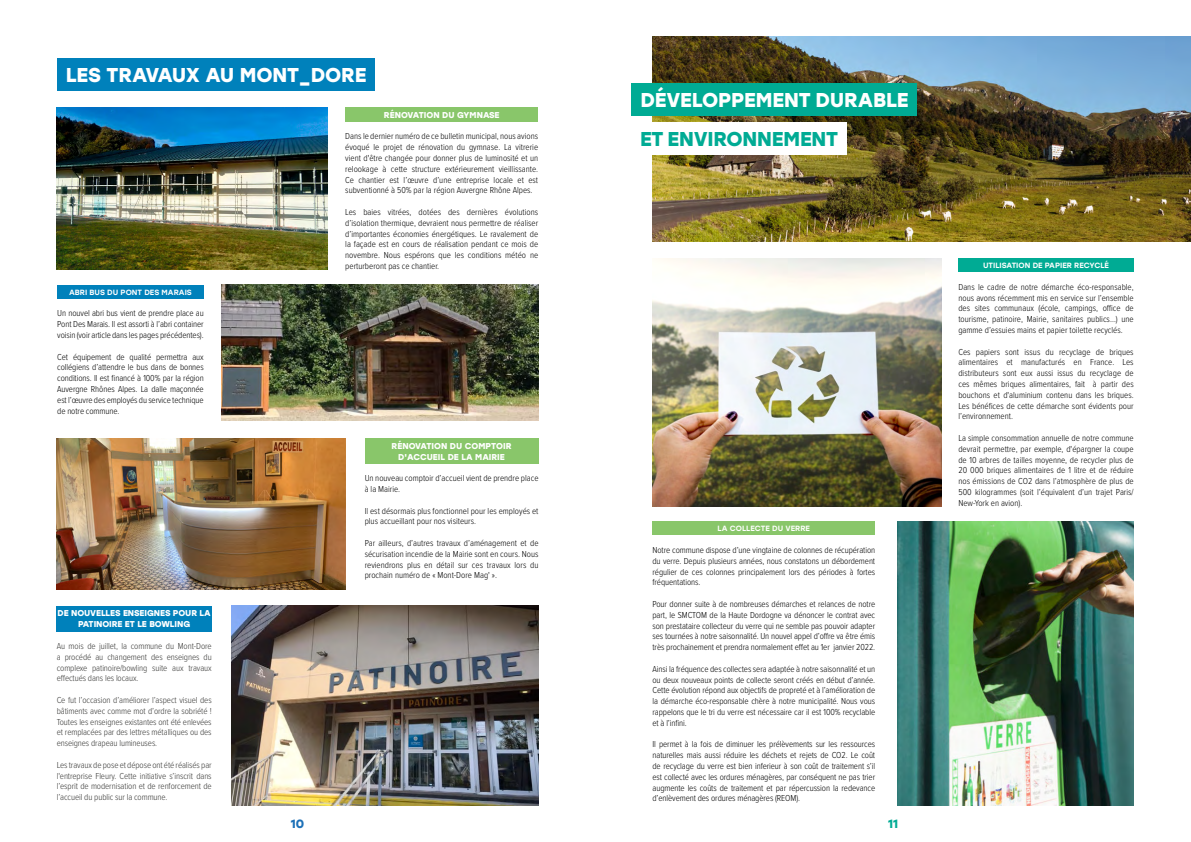
<style>
.page{position:relative;width:1191px;height:842px;background:#fff}
.page>*{position:absolute;margin:0;border:0;box-sizing:border-box;transform-origin:0 0}
.t1{font:700 20px "Stolzl";letter-spacing:-.01em;color:#fff}
.t2{font:700 20px "Stolzl";letter-spacing:-.01em;color:#00ab94}
.t3{font:700 12px "Stolzl";color:#00ab94}
.t4{font:700 12px "Stolzl";color:#1d71b8}
.t5{font:300 9px/10.8px "Proxima Nova Cond";color:#000;text-align:justify}
.t6{font:300 9px/10.8px "Proxima Nova Cond";letter-spacing:-.01em;color:#383836;text-align:justify}
.t7{font:700 8.5px/11px "Stolzl";letter-spacing:-.01em;color:#fff;text-align:center}
.t8{font:500 7.6px "Stolzl";color:#fff}
</style>
<div class="page">
<img style="left:57px;top:107px;width:271px;height:162px">
<div style="left:57px;top:58px;width:318px;height:33px;background:#0081bb"></div>
<div style="left:345px;top:107px;width:193px;height:15px;background:#89c66a"></div>
<div style="left:57px;top:285px;width:147px;height:14px;background:#0081bb"></div>
<img style="left:221px;top:285px;width:317px;height:136px">
<div style="left:365px;top:438px;width:173px;height:15px;background:#89c66a"></div>
<div style="left:365px;top:449px;width:173px;height:15px;background:#89c66a"></div>
<div style="left:57px;top:606px;width:155px;height:25px;background:#0081bb"></div>
<img style="left:652px;top:36px;width:539px;height:205px">
<div style="left:632px;top:83px;width:285px;height:32px;background:#00ab94"></div>
<div style="left:631px;top:123px;width:216px;height:32px;background:#fff"></div>
<img style="left:231px;top:606px;width:307px;height:200px">
<div style="left:958px;top:258px;width:175px;height:14px;background:#00ab94"></div>
<div style="left:652px;top:522px;width:223px;height:13px;background:#89c66a"></div>
<img style="left:652px;top:258px;width:289px;height:248px">
<img style="left:897px;top:522px;width:236px;height:284px">
<img style="left:57px;top:438px;width:288px;height:151px">
<h1 class="t1" style="left:66px;top:61px;width:302px">LES TRAVAUX AU MONT_DORE</h1>
<p class="t8" style="left:69px;top:287px;width:124px">ABRI BUS DU PONT DES MARAIS</p>
<p class="t5" style="left:57px;top:307px;width:148px">Un nouvel abri bus vient de prendre place au Pont Des Marais. Il est assorti à l’abri container voisin (voir article dans les pages précédentes).</p>
<p class="t5" style="left:57px;top:351px;width:148px">Cet équipement de qualité permettra aux collégiens d’attendre le bus dans de bonnes conditions. Il est financé à 100% par la région Auvergne Rhônes Alpes. La dalle maçonnée est l’œuvre des employés du service technique de notre commune.</p>
<p class="t7" style="left:58px;top:608px;width:155px">DE NOUVELLES ENSEIGNES POUR LA<br>PATINOIRE ET LE BOWLING</p>
<p class="t6" style="left:57px;top:640px;width:156px">Au mois de juillet, la commune du Mont-Dore a procédé au changement des enseignes du complexe patinoire/bowling suite aux travaux effectués dans les locaux.</p>
<p class="t6" style="left:57px;top:694px;width:156px">Ce fut l’occasion d’améliorer l’aspect visuel des bâtiments avec comme mot d’ordre la sobriété !<br>Toutes les enseignes existantes ont été enlevées et remplacées par des lettres métalliques ou des enseignes drapeau lumineuses.</p>
<p class="t6" style="left:57px;top:759px;width:156px">Les travaux de pose et dépose ont été réalisés par l'entreprise Fleury. Cette initiative s’inscrit dans l’esprit de modernisation et de renforcement de l’accueil du public sur la commune.</p>
<p class="t7" style="left:384px;top:109px;width:117px">RÉNOVATION DU GYMNASE</p>
<p class="t5" style="left:345px;top:130px;width:194px">Dans le dernier numéro de ce bulletin municipal, nous avions évoqué le projet de rénovation du gymnase. La vitrerie vient d'être changée pour donner plus de luminosité et un relookage à cette structure extérieurement vieillissante.<br>Ce chantier est l’œuvre d’une entreprise locale et est subventionné à 50% par la région Auvergne Rhône Alpes.</p>
<p class="t5" style="left:345px;top:206px;width:194px">Les baies vitrées, dotées des dernières évolutions d’isolation thermique, devraient nous permettre de réaliser d’importantes économies énergétiques. Le ravalement de la façade est en cours de réalisation pendant ce mois de novembre. Nous espérons que les conditions météo ne perturberont pas ce chantier.</p>
<p class="t7" style="left:391px;top:440px;width:122px">RÉNOVATION DU COMPTOIR<br>D'ACCUEIL DE LA MAIRIE</p>
<p class="t5" style="left:365px;top:472px;width:175px">Un nouveau comptoir d’accueil vient de prendre place à la Mairie.</p>
<p class="t5" style="left:365px;top:505px;width:175px">Il est désormais plus fonctionnel pour les employés et plus accueillant pour nos visiteurs.</p>
<p class="t5" style="left:365px;top:537px;width:175px">Par ailleurs, d’autres travaux d’aménagement et de sécurisation incendie de la Mairie sont en cours. Nous reviendrons plus en détail sur ces travaux lors du prochain numéro de « Mont-Dore Mag' ».</p>
<h2 class="t4" style="left:291px;top:815px;width:15px">10</h2>
<h1 class="t1" style="left:640px;top:85px;width:269px">DÉVELOPPEMENT DURABLE</h1>
<h1 class="t2" style="left:640px;top:125px;width:200px">ET ENVIRONNEMENT</h1>
<p class="t8" style="left:717px;top:523px;width:94px">LA COLLECTE DU VERRE</p>
<p class="t5" style="left:652px;top:544px;width:224px">Notre commune dispose d’une vingtaine de colonnes de récupération du verre. Depuis plusieurs années, nous constatons un débordement régulier de ces colonnes principalement lors des périodes à fortes fréquentations.</p>
<p class="t5" style="left:652px;top:598px;width:224px">Pour donner suite à de nombreuses démarches et relances de notre part, le SMCTOM de la Haute Dordogne va dénoncer le contrat avec son prestataire collecteur du verre qui ne semble pas pouvoir adapter ses tournées à notre saisonnalité. Un nouvel appel d’offre va être émis très prochainement et prendra normalement effet au 1er janvier 2022.</p>
<p class="t5" style="left:652px;top:663px;width:224px">Ainsi la fréquence des collectes sera adaptée à notre saisonnalité et un ou deux nouveaux points de collecte seront créés en début d’année.<br>Cette évolution répond aux objectifs de propreté et à l’amélioration de la démarche éco-responsable chère à notre municipalité. Nous vous rappelons que le tri du verre est nécessaire car il est 100% recyclable et à l’infini.</p>
<p class="t5" style="left:652px;top:738px;width:224px">Il permet à la fois de diminuer les prélèvements sur les ressources naturelles mais aussi réduire les déchets et rejets de CO2. Le coût de recyclage du verre est bien inferieur à son coût de traitement s’il est collecté avec les ordures ménagères, par conséquent ne pas trier augmente les coûts de traitement et par répercussion la redevance d’enlèvement des ordures ménagères (REOM).</p>
<h2 class="t3" style="left:888px;top:815px;width:12px">11</h2>
<p class="t8" style="left:983px;top:260px;width:127px">UTILISATION DE PAPIER RECYCLÉ</p>
<p class="t5" style="left:958px;top:281px;width:177px">Dans le cadre de notre démarche éco-responsable, nous avons récemment mis en service sur l’ensemble des sites communaux (école, campings, office de tourisme, patinoire, Mairie, sanitaires publics…) une gamme d’essuies mains et papier toilette recyclés.</p>
<p class="t5" style="left:958px;top:346px;width:177px">Ces papiers sont issus du recyclage de briques alimentaires et manufacturés en France. Les distributeurs sont eux aussi issus du recyclage de ces mêmes briques alimentaires, fait à partir des bouchons et d'aluminium contenu dans les briques.<br>Les bénéfices de cette démarche sont évidents pour l’environnement.</p>
<p class="t5" style="left:958px;top:432px;width:177px">La simple consommation annuelle de notre commune devrait permettre, par exemple, d'épargner la coupe de 10 arbres de tailles moyenne, de recycler plus de 20 000 briques alimentaires de 1 litre et de réduire nos émissions de CO2 dans l’atmosphère de plus de 500 kilogrammes (soit l’équivalent d’un trajet Paris/ New-York en avion).</p>
</div>
